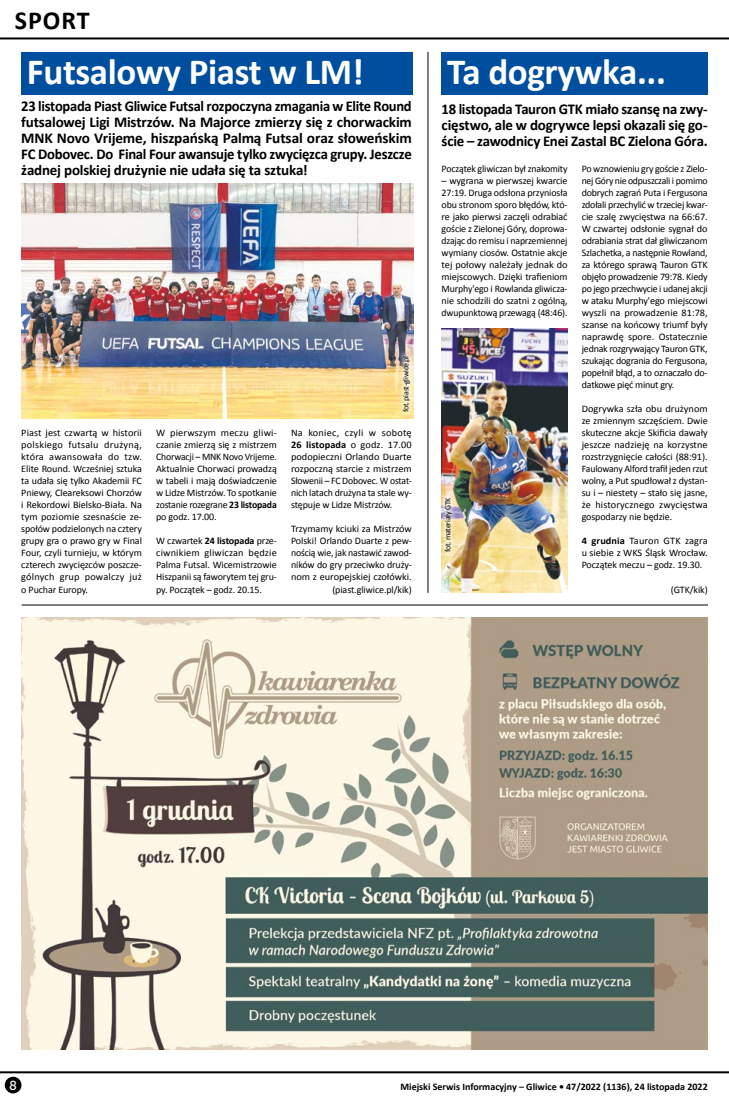
<style>
.page{position:relative;width:729px;height:1098px;background:#fff}
.page>*{position:absolute;margin:0;border:0;box-sizing:border-box;transform-origin:0 0}
.t1{font:700 37px "Calibri";letter-spacing:-.01em;color:#fff}
.t2{font:700 26px "Calibri";letter-spacing:.04em;color:#000}
.t3{font:700 15px/16px "Calibri";letter-spacing:-.015em;color:#000;text-align:justify}
.t4{font:13px "Museo Sans 500";color:#fff}
.t5{font:10px/12px "Calibri";letter-spacing:-.01em;color:#000;text-align:justify}
.t6{font:700 10px "Calibri";color:#000}
.t7{font:8px "Calibri";letter-spacing:-.03em;color:#000}
.s1{font-weight:700}
</style>
<div class="page">
<hr style="left:0;top:1070px;width:729px;height:2px;background:#000">
<div style="left:5px;top:1076px;width:16px;height:16px;background:#000;border-radius:50%"></div>
<hr style="left:0;top:37px;width:729px;height:2px;background:#000">
<div style="left:441px;top:52px;width:266px;height:42px;background:#004f9f"></div>
<div style="left:21px;top:52px;width:392px;height:42px;background:#004f9f"></div>
<img style="left:441px;top:328px;width:126px;height:264px">
<img style="left:21px;top:183px;width:392px;height:235px">
<hr style="left:22px;top:604px;width:686px;height:1px;background:#000">
<hr style="left:427px;top:52px;width:1px;height:540px;background:#000">
<img style="left:21px;top:617px;width:686px;height:432px">
<div style="left:397px;top:350px;width:19px;height:68px;background:#fff;opacity:.75"></div>
<div style="left:439px;top:491px;width:19px;height:67px;background:#fff;opacity:.75"></div>
<h2 class="t2" style="left:15px;top:4px;width:77px">SPORT</h2>
<h1 class="t1" style="left:27px;top:48px;width:338px">Futsalowy Piast w LM!</h1>
<h1 class="t1" style="left:447px;top:48px;width:220px">Ta dogrywka...</h1>
<p class="t3" style="left:21px;top:98px;width:392px">23 listopada Piast Gliwice Futsal rozpoczyna zmagania w Elite Round futsalowej Ligi Mistrzów. Na Majorce zmierzy się z chorwackim MNK Novo Vrijeme, hiszpańską Palmą Futsal oraz słoweńskim FC Dobovec. Do Final Four awansuje tylko zwycięzca grupy. Jeszcze żadnej polskiej drużynie nie udała się ta sztuka!</p>
<p class="t5" style="left:21px;top:427px;width:122px">Piast jest czwartą w historii polskiego futsalu drużyną, która awansowała do tzw.<br>Elite Round. Wcześniej sztuka ta udała się tylko Akademii FC Pniewy, Cleareksowi Chorzów i Rekordowi Bielsko-Biała. Na tym poziomie szesnaście ze&shy;społów podzielonych na cztery grupy gra o prawo gry w Final Four, czyli turnieju, w którym czterech zwycięzców poszcze&shy;gólnych grup powalczy już o Puchar Europy.</p>
<p class="t5" style="left:156px;top:427px;width:122px">W pierwszym meczu gliwi&shy;czanie zmierzą się z mistrzem Chorwacji – MNK Novo Vrijeme.<br>Aktualnie Chorwaci prowadzą w tabeli i mają doświadczenie w Lidze Mistrzów. To spotkanie zostanie rozegrane <span class="s1">23 listopada </span>po godz. 17.00.</p>
<p class="t5" style="left:156px;top:535px;width:122px">W czwartek <span class="s1">24 listopada</span> prze&shy;ciwnikiem gliwiczan będzie Palma Futsal. Wicemistrzowie Hiszpanii są faworytem tej gru&shy;py. Początek – godz. 20.15.</p>
<p class="t7" style="left:401px;top:412px;width:58px;rotate:-90deg">fot. piast-gliwice.pl</p>
<p class="t5" style="left:291px;top:427px;width:122px">Na koniec, czyli w sobotę <span class="s1">26 listopada</span> o godz. 17.00 podopieczni Orlando Duarte rozpoczną starcie z mistrzem Słowenii – FC Dobovec. W ostat&shy;nich latach drużyna ta stale wy&shy;stępuje w Lidze Mistrzów.</p>
<p class="t5" style="left:291px;top:523px;width:122px;text-align:right">Trzymamy kciuki za Mistrzów<br>Polski! Orlando Duarte z pew&shy;nością wie, jak nastawić zawod&shy;ników do gry przeciwko druży&shy;nom z europejskiej czołówki. (piast.gliwice.pl/kik)</p>
<h3 class="t3" style="left:441px;top:101px;width:267px">18 listopada Tauron GTK miało szansę na zwy&shy;cięstwo, ale w dogrywce lepsi okazali się go&shy;ście – zawodnicy Enei Zastal BC Zielona Góra.</h3>
<p class="t5" style="left:441px;top:163px;width:127px">Początek gliwiczan był znakomity</p>
<p class="t5" style="left:441px;top:175px;width:127px">– wygrana w pierwszej kwarcie 27:19. Druga odsłona przyniosła obu stronom sporo błędów, któ&shy;re jako pierwsi zaczęli odrabiać goście z Zielonej Góry, doprowa&shy;dzając do remisu i naprzemiennej wymiany ciosów. Ostatnie akcje tej połowy należały jednak do miejscowych. Dzięki trafieniom Murphy'ego i Rowlanda gliwicza&shy;nie schodzili do szatni z ogólną, dwupunktową przewagą (48:46).</p>
<p class="t5" style="left:581px;top:163px;width:127px">Po wznowieniu gry goście z Zielo&shy;nej Góry nie odpuszczali i pomimo dobrych zagrań Puta i Fergusona zdołali przechylić w trzeciej kwar&shy;cie szalę zwycięstwa na 66:67.<br>W czwartej odsłonie sygnał do odrabiania strat dał gliwiczanom Szlachetka, a następnie Rowland, za którego sprawą Tauron GTK objęło prowadzenie 79:78. Kiedy po jego przechwycie i udanej akcji w ataku Murphy'ego miejscowi wyszli na prowadzenie 81:78, szanse na końcowy triumf były naprawdę spore. Ostatecznie jednak rozgrywający Tauron GTK, szukając dogrania do Fergusona, popełnił błąd, a to oznaczało do&shy;datkowe pięć minut gry.</p>
<p class="t5" style="left:581px;top:403px;width:127px">Dogrywka szła obu drużynom ze zmiennym szczęściem. Dwie skuteczne akcje Skificia dawały jeszcze nadzieję na korzystne rozstrzygnięcie całości (88:91).<br>Faulowany Alford trafił jeden rzut wolny, a Put spudłował z dystan&shy;su i – niestety – stało się jasne, że historycznego zwycięstwa gospodarzy nie będzie.</p>
<p class="t5" style="left:581px;top:535px;width:127px"><span class="s1">4 grudnia</span> Tauron GTK zagra u siebie z WKS Śląsk Wrocław.<br>Początek meczu – godz. 19.30.</p>
<p class="t5" style="left:670px;top:583px;width:38px">(GTK/kik)</p>
<p class="t7" style="left:442px;top:552px;width:56px;rotate:-90deg">fot. materiały GTK</p>
<h3 class="t4" style="left:9px;top:1077px;width:9px">8</h3>
<p class="t6" style="left:400px;top:1079px;width:309px">Miejski Serwis Informacyjny – Gliwice • 47/2022 (1136), 24 listopada 2022</p>
</div>
